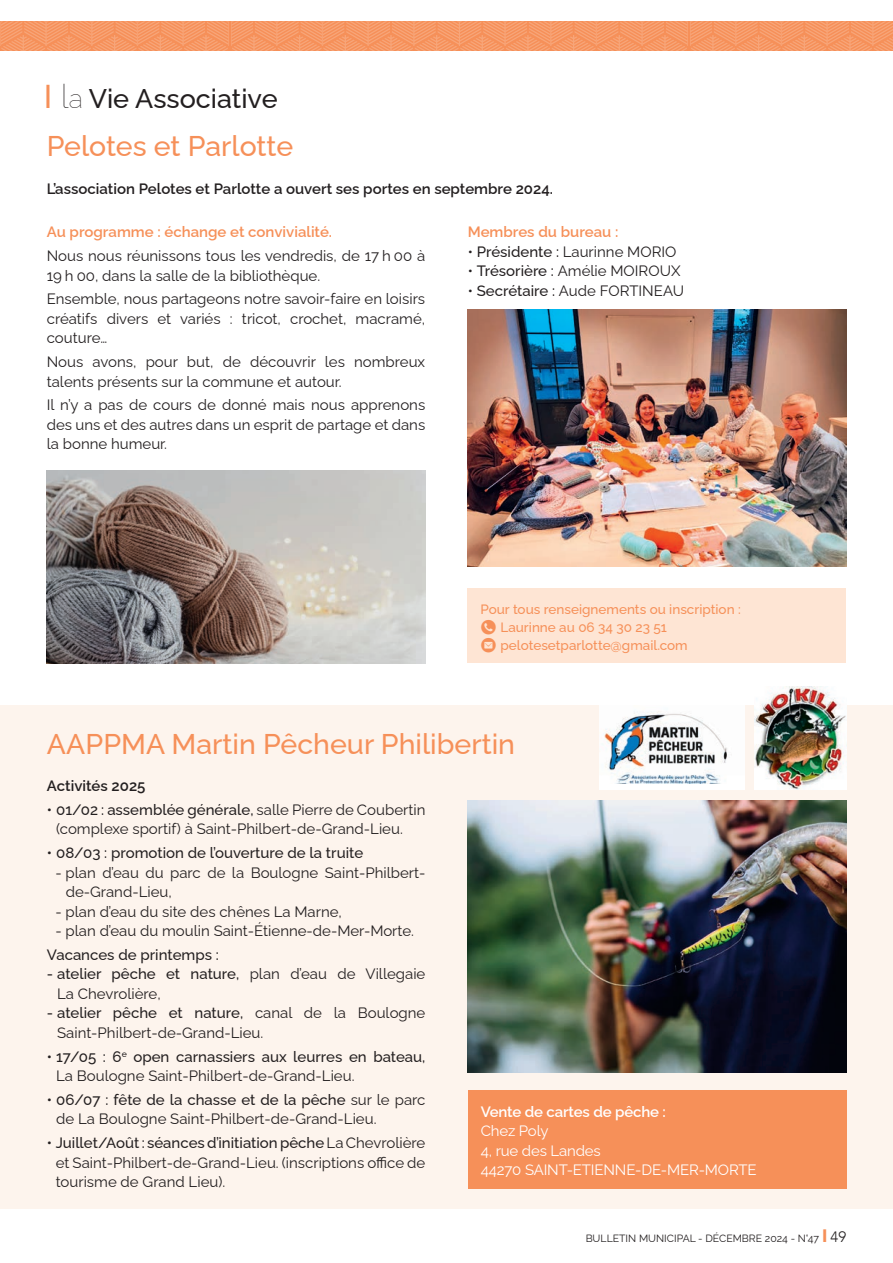
<style>
.page{position:relative;width:893px;height:1263px;background:#fff}
.page>*{position:absolute;margin:0;border:0;box-sizing:border-box;transform-origin:0 0}
.t1{font:500 28.5px "Raleway";color:#f69059}
.t2{font:500 27px "Raleway";color:#231f20}
.t3{font:15px/19.5px "Raleway";color:#231f20}
.t4{font:500 15px/19.5px "Raleway";color:#231f20}
.t5{font:600 15px "Raleway";color:#231f20}
.t6{font:15px/19.5px "Raleway";letter-spacing:-.01em;color:#fff}
.t7{font:600 15px "Raleway";color:#f69059}
.t8{font:600 15px "Raleway";letter-spacing:-.01em;color:#fff}
.t9{font:500 13.5px/18px "Raleway";color:#f69059}
.t10{font:10.5px "Raleway";color:#231f20}
.s1{font-size:33px;color:#f69059}
.s2{font-weight:100;font-size:33px}
.s3{font-weight:100}
.s4{font-weight:500}
.s5{font-family:"typeecon";font-weight:400;font-size:15px}
.s6{font-weight:400}
.s7{font-family:"Avenir";font-weight:900;font-size:18px;color:#f69059}
.s8{font-family:"Avenir";font-weight:300;font-size:15px}
</style>
<div class="page">
<svg style="left:0;top:21px;width:893px;height:30px;background:#f69866"></svg>
<div style="left:0;top:705px;width:893px;height:504px;background:#fdf4ed"></div>
<img style="left:754px;top:687px;width:92px;height:103px">
<div style="left:599px;top:705px;width:145px;height:85px;background:#fff"></div>
<img style="left:604px;top:711px;width:123px;height:72px">
<img style="left:468px;top:801px;width:378px;height:271px">
<div style="left:468px;top:589px;width:378px;height:74px;background:#fee5d4"></div>
<img style="left:468px;top:310px;width:378px;height:257px">
<img style="left:47px;top:470px;width:378px;height:193px">
<div style="left:468px;top:1090px;width:378px;height:98px;background:#f69059"></div>
<h2 class="t2" style="left:44px;top:76px;width:235px"><span class="s1">I</span> <span class="s2">l</span><span class="s3">a</span> Vie Associative</h2>
<h1 class="t1" style="left:47px;top:124px;width:248px">Pelotes et Parlotte</h1>
<p class="t5" style="left:47px;top:177px;width:508px">L’association Pelotes et Parlotte a ouvert ses portes en septembre 2024.</p>
<p class="t7" style="left:47px;top:220px;width:287px">Au programme : échange et convivialité.</p>
<p class="t3" style="left:47px;top:244px;width:380px">Nous nous réunissons tous les vendredis, de 17 h 00 à<br>19 h 00, dans la salle de la bibliothèque.</p>
<p class="t3" style="left:47px;top:287px;width:380px;text-align:justify">Ensemble, nous partageons notre savoir-faire en loisirs créatifs divers et variés : tricot, crochet, macramé, couture…</p>
<p class="t3" style="left:47px;top:350px;width:380px">Nous avons, pour but, de découvrir les nombreux talents présents sur la commune et autour.</p>
<p class="t3" style="left:47px;top:393px;width:380px;text-align:justify">Il n’y a pas de cours de donné mais nous apprenons des uns et des autres dans un esprit de partage et dans la bonne humeur.</p>
<p class="t7" style="left:468px;top:220px;width:152px">Membres du bureau :</p>
<p class="t3" style="left:468px;top:240px;width:210px">• <span class="s4">Présidente :</span> Laurinne MORIO</p>
<p class="t3" style="left:468px;top:259px;width:214px">• <span class="s4">Trésorière :</span> Amélie MOIROUX</p>
<p class="t3" style="left:468px;top:279px;width:218px">• <span class="s4">Secrétaire :</span> Aude FORTINEAU</p>
<p class="t9" style="left:480px;top:599px;width:262px">Pour tous renseignements ou inscription :<br><span class="s5">N</span> Laurinne au 06 34 30 23 51<br><span class="s5">E</span> pelotesetparlotte@gmail.com</p>
<h1 class="t1" style="left:47px;top:721px;width:470px">AAPPMA Martin Pêcheur Philibertin</h1>
<p class="t5" style="left:47px;top:774px;width:100px">Activités 2025</p>
<p class="t3" style="left:56px;top:798px;width:371px;text-indent:-9px"><span class="s4">• 01/02 : assemblée générale,</span> salle Pierre de Coubertin (complexe sportif) à Saint-Philbert-de-Grand-Lieu.</p>
<p class="t4" style="left:47px;top:841px;width:318px">• 08/03 : promotion de l’ouverture de la truite</p>
<p class="t3" style="left:66px;top:861px;width:361px;text-indent:-10px">- plan d’eau du parc de la Boulogne Saint-Philbert&shy;de-Grand-Lieu,</p>
<p class="t3" style="left:55px;top:900px;width:288px">- plan d’eau du site des chênes La Marne,</p>
<p class="t3" style="left:55px;top:919px;width:360px">- plan d’eau du moulin Saint-Étienne-de-Mer-Morte.</p>
<p class="t4" style="left:47px;top:943px;width:173px">Vacances de printemps :</p>
<p class="t3" style="left:57px;top:963px;width:370px;text-indent:-10px"><span class="s4">- atelier pêche et nature,</span> plan d’eau de Villegaie<br>La Chevrolière,</p>
<p class="t3" style="left:57px;top:1002px;width:370px;text-indent:-10px"><span class="s4">- atelier pêche et nature,</span> canal de la Boulogne<br>Saint-Philbert-de-Grand-Lieu.</p>
<p class="t4" style="left:56px;top:1045px;width:371px;text-indent:-9px">• 17/05 : 6<sup>e</sup> open carnassiers aux leurres en bateau,<br><span class="s6">La Boulogne Saint-Philbert-de-Grand-Lieu.</span></p>
<p class="t3" style="left:56px;top:1088px;width:371px;text-indent:-9px"><span class="s4">• 06/07 : fête de la chasse et de la pêche</span> sur le parc de La Boulogne Saint-Philbert-de-Grand-Lieu.</p>
<p class="t3" style="left:56px;top:1131px;width:371px;text-align:justify;text-indent:-9px"><span class="s4">• Juillet/Août : séances d’initiation pêche</span> La Chevrolière et Saint-Philbert-de-Grand-Lieu. (inscriptions office de tourisme de Grand Lieu).</p>
<p class="t8" style="left:481px;top:1099px;width:187px">Vente de cartes de pêche :</p>
<p class="t6" style="left:481px;top:1120px;width:278px">Chez Poly<br>4, rue des Landes<br>44270 SAINT-ETIENNE-DE-MER-MORTE</p>
<p class="t10" style="left:586px;top:1229px;width:262px">BULLETIN MUNICIPAL - DÉCEMBRE 2024 - N°47 <span class="s7">I</span> <span class="s8">49</span></p>
</div>
